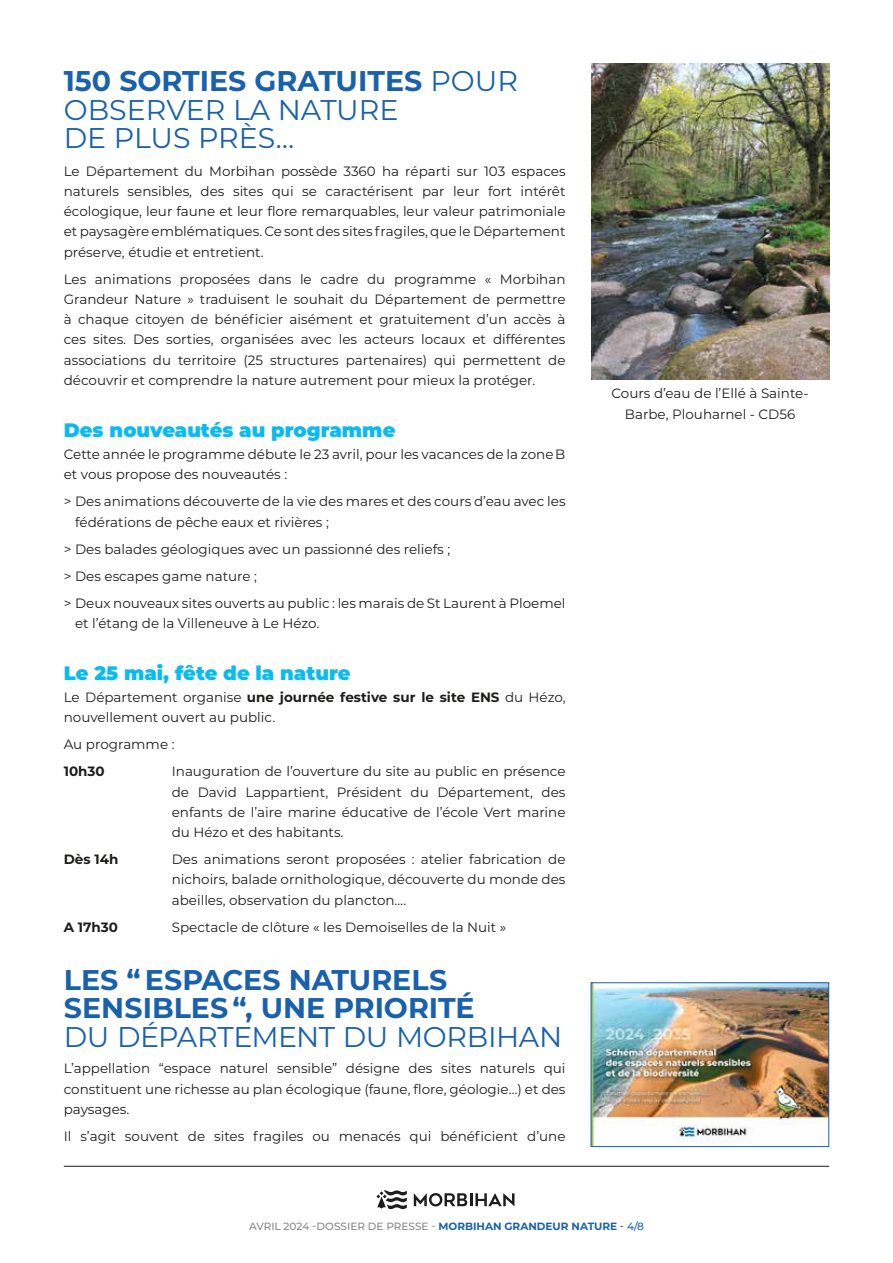
<style>
.page{position:relative;width:893px;height:1263px;background:#fff}
.page>*{position:absolute;margin:0;border:0;box-sizing:border-box;transform-origin:0 0}
.t1{font:28.5px/28.5px "Montserrat";letter-spacing:-.01em;color:#1961ac}
.t2{font:700 28.5px/28.5px "Montserrat";color:#1961ac}
.t3{font:900 19.5px "Montserrat";color:#0bbbef}
.t4{font:13.5px/20.2px "Montserrat";color:#1d1d1b;text-align:justify}
.t5{font:700 13.5px "Montserrat";color:#1d1d1b}
.t6{font:500 10.5px "Montserrat";color:#878787}
.s1{font-weight:700}
.s2{font-weight:700;color:#1961ac}
.s3{color:#1961ac}
</style>
<div class="page">
<svg style="left:414px;top:1193px;width:100px;height:13px"></svg>
<svg style="left:376px;top:1190px;width:31px;height:19px"></svg>
<hr style="left:64px;top:1166px;width:765px;height:1px;background:#1d1d1b">
<img style="left:593px;top:984px;width:234px;height:161px">
<div style="left:591px;top:982px;width:238px;height:165px;border:1px solid #1961ac"></div>
<img style="left:591px;top:64px;width:238px;height:315px">
<h1 class="t1" style="left:64px;top:66px;width:456px"><span class="s1">150 SORTIES GRATUITES</span> POUR<br>OBSERVER LA NATURE<br>DE PLUS PRÈS…</h1>
<p class="t4" style="left:64px;top:160px;width:503px">Le Département du Morbihan possède 3360 ha réparti sur 103 espaces naturels sensibles, des sites qui se caractérisent par leur fort intérêt écologique, leur faune et leur flore remarquables, leur valeur patrimoniale et paysagère emblématiques. Ce sont des sites fragiles, que le Département préserve, étudie et entretient.</p>
<p class="t4" style="left:64px;top:268px;width:503px">Les animations proposées dans le cadre du programme « Morbihan Grandeur Nature » traduisent le souhait du Département de permettre à chaque citoyen de bénéficier aisément et gratuitement d’un accès à ces sites. Des sorties, organisées avec les acteurs locaux et différentes associations du territoire (25 structures partenaires) qui permettent de découvrir et comprendre la nature autrement pour mieux la protéger.</p>
<h2 class="t3" style="left:64px;top:415px;width:333px">Des nouveautés au programme</h2>
<p class="t4" style="left:64px;top:444px;width:503px">Cette année le programme débute le 23 avril, pour les vacances de la zone B et vous propose des nouveautés :</p>
<p class="t4" style="left:75px;top:491px;width:492px;text-indent:-11px">&gt; Des animations découverte de la vie des mares et des cours d’eau avec les fédérations de pêche eaux et rivières ;</p>
<p class="t4" style="left:64px;top:535px;width:503px;line-height:27px;text-align:left">&gt; Des balades géologiques avec un passionné des reliefs ;<br>&gt; Des escapes game nature ;<br>&gt; Deux nouveaux sites ouverts au public : les marais de St Laurent à Ploemel</p>
<p class="t4" style="left:75px;top:612px;width:246px">et l’étang de la Villeneuve à Le Hézo.</p>
<h2 class="t3" style="left:64px;top:658px;width:288px">Le 25 mai, fête de la nature</h2>
<p class="t4" style="left:64px;top:687px;width:503px">Le Département organise <span class="s1">une journée festive sur le site ENS</span> du Hézo, nouvellement ouvert au public.</p>
<p class="t4" style="left:64px;top:734px;width:112px">Au programme :</p>
<p class="t5" style="left:64px;top:762px;width:42px">10h30</p>
<p class="t4" style="left:172px;top:761px;width:395px">Inauguration de l’ouverture du site au public en présence de David Lappartient, Président du Département, des enfants de l’aire marine éducative de l’école Vert marine du Hézo et des habitants.</p>
<p class="t5" style="left:64px;top:849px;width:56px">Dès 14h</p>
<p class="t4" style="left:172px;top:849px;width:395px">Des animations seront proposées : atelier fabrication de nichoirs, balade ornithologique, découverte du monde des abeilles, observation du plancton….</p>
<p class="t5" style="left:64px;top:917px;width:56px">A 17h30</p>
<p class="t4" style="left:172px;top:916px;width:336px">Spectacle de clôture « les Demoiselles de la Nuit »</p>
<h1 class="t2" style="left:64px;top:964px;width:412px">LES “ ESPACES NATURELS<br>SENSIBLES “, UNE PRIORITÉ</h1>
<h1 class="t1" style="left:64px;top:1021px;width:500px">DU DÉPARTEMENT DU MORBIHAN</h1>
<p class="t4" style="left:64px;top:1058px;width:503px">L’appellation “espace naturel sensible” désigne des sites naturels qui constituent une richesse au plan écologique (faune, flore, géologie…) et des paysages.</p>
<p class="t4" style="left:64px;top:1125px;width:503px">Il s’agit souvent de sites fragiles ou menacés qui bénéficient d’une</p>
<p class="t4" style="left:612px;top:383px;width:199px;text-align:center">Cours d’eau de l’Ellé à Sainte-<br>Barbe, Plouharnel - CD56</p>
<p class="t6" style="left:249px;top:1219px;width:396px">AVRIL 2024 -DOSSIER DE PRESSE - <span class="s2">MORBIHAN GRANDEUR NATURE</span> <span class="s3">- 4/8</span></p>
</div>
